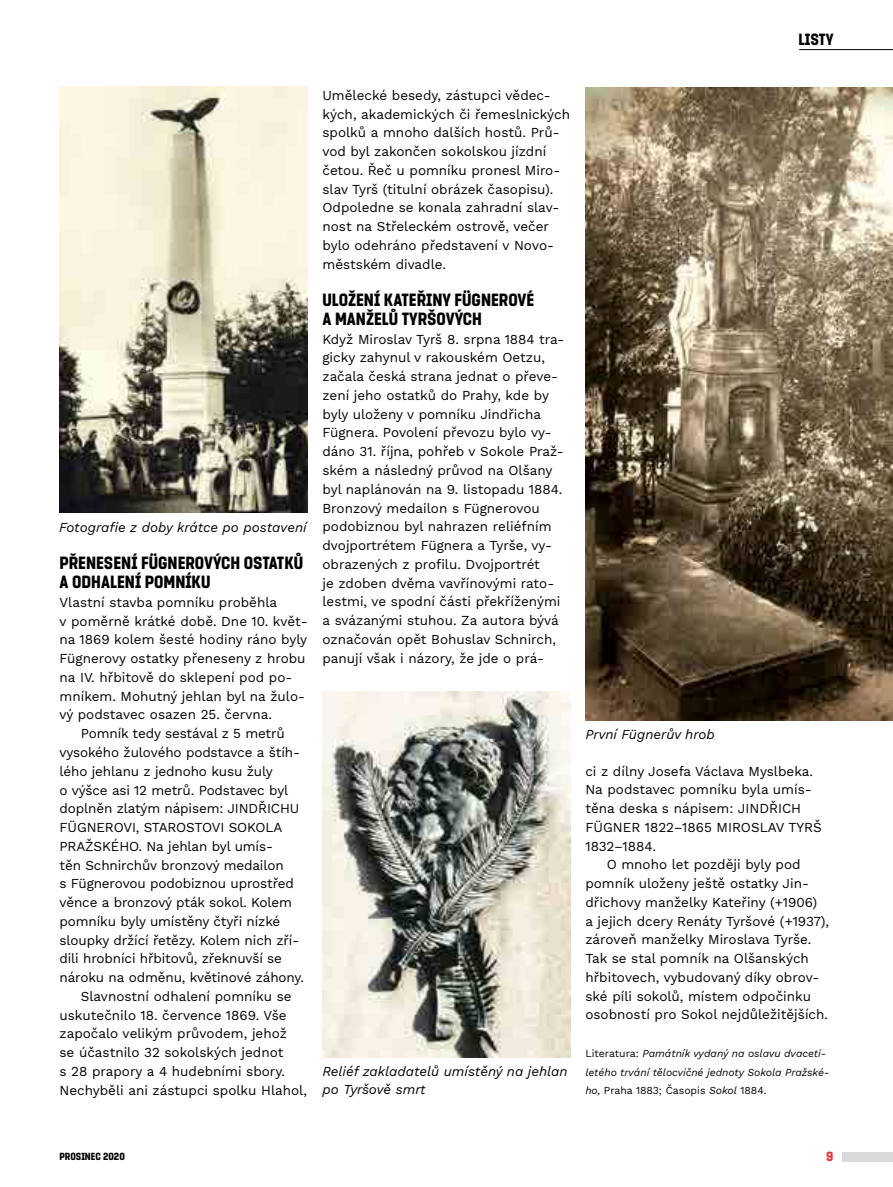
<style>
.page{position:relative;width:893px;height:1187px;background:#fff}
.page>*{position:absolute;margin:0;border:0;box-sizing:border-box;transform-origin:0 0}
.t1{font:18px/18.8px "Sokol Tyrs";color:#000}
.t2{font:16.5px "Sokol Tyrs";color:#000}
.t3{font:13.5px/18.8px "Work Sans";color:#000}
.t4{font:italic 13.5px/18.8px "Work Sans";color:#000}
.t5{font:13.5px "Sokol Tyrs";color:#ee3135}
.t6{font:italic 10.5px/18.8px "Work Sans";color:#000}
.t7{font:10.5px "Sokol Tyrs";color:#000}
.s1{font-style:normal}
</style>
<div class="page">
<div style="left:842px;top:1151px;width:51px;height:10px;background:#d7d9da"></div>
<hr style="left:799px;top:49px;width:94px;height:1px;background:#000">
<img style="left:60px;top:87px;width:248px;height:425px">
<img style="left:585px;top:87px;width:308px;height:633px">
<img style="left:322px;top:691px;width:248px;height:366px">
<p class="t2" style="left:798px;top:30px;width:37px">LISTY</p>
<p class="t4" style="left:59px;top:516px;width:249px">Fotografie z doby krátce po postavení</p>
<h1 class="t1" style="left:60px;top:553px;width:245px">PŘENESENÍ FÜGNEROVÝCH OSTATKŮ<br>A ODHALENÍ POMNÍKU</h1>
<p class="t3" style="left:60px;top:592px;width:219px">Vlastní stavba pomníku proběhla</p>
<p class="t3" style="left:60px;top:611px;width:250px">v poměrně krátké době. Dne 10. květ-</p>
<p class="t3" style="left:60px;top:630px;width:249px">na 1869 kolem šesté hodiny ráno byly</p>
<p class="t3" style="left:60px;top:648px;width:248px">Fügnerovy ostatky přeneseny z hrobu</p>
<p class="t3" style="left:60px;top:667px;width:234px">na IV. hřbitově do sklepení pod po-</p>
<p class="t3" style="left:60px;top:686px;width:247px">mníkem. Mohutný jehlan byl na žulo-</p>
<p class="t3" style="left:60px;top:705px;width:214px">vý podstavec osazen 25. června.</p>
<p class="t3" style="left:81px;top:723px;width:205px">Pomník tedy sestával z 5 metrů</p>
<p class="t3" style="left:60px;top:742px;width:242px">vysokého žulového podstavce a štíh-</p>
<p class="t3" style="left:60px;top:761px;width:215px">lého jehlanu z jednoho kusu žuly</p>
<p class="t3" style="left:60px;top:780px;width:230px">o výšce asi 12 metrů. Podstavec byl</p>
<p class="t3" style="left:60px;top:798px;width:241px">doplněn zlatým nápisem: JINDŘICHU</p>
<p class="t3" style="left:60px;top:817px;width:224px">FÜGNEROVI, STAROSTOVI SOKOLA</p>
<p class="t3" style="left:60px;top:836px;width:215px">PRAŽSKÉHO. Na jehlan byl umís-</p>
<p class="t3" style="left:60px;top:855px;width:226px">těn Schnirchův bronzový medailon</p>
<p class="t3" style="left:60px;top:873px;width:236px">s Fügnerovou podobiznou uprostřed</p>
<p class="t3" style="left:60px;top:892px;width:234px">věnce a bronzový pták sokol. Kolem</p>
<p class="t3" style="left:60px;top:911px;width:222px">pomníku byly umístěny čtyři nízké</p>
<p class="t3" style="left:60px;top:930px;width:241px">sloupky držící řetězy. Kolem nich zří-</p>
<p class="t3" style="left:60px;top:948px;width:224px">dili hrobníci hřbitovů, zřeknuvší se</p>
<p class="t3" style="left:60px;top:967px;width:246px">nároku na odměnu, květinové záhony.</p>
<p class="t3" style="left:81px;top:986px;width:212px">Slavnostní odhalení pomníku se</p>
<p class="t3" style="left:60px;top:1005px;width:229px">uskutečnilo 18. července 1869. Vše</p>
<p class="t3" style="left:60px;top:1023px;width:229px">započalo velikým průvodem, jehož</p>
<p class="t3" style="left:60px;top:1042px;width:225px">se účastnilo 32 sokolských jednot</p>
<p class="t3" style="left:60px;top:1061px;width:227px">s 28 prapory a 4 hudebními sbory.</p>
<p class="t3" style="left:60px;top:1080px;width:249px">Nechyběli ani zástupci spolku Hlahol,</p>
<p class="t3" style="left:322px;top:85px;width:249px">Umělecké besedy, zástupci vědec&shy;kých, akademických či řemeslnických spolků a mnoho dalších hostů. Prů&shy;vod byl zakončen sokolskou jízdní četou. Řeč u pomníku pronesl Miro&shy;slav Tyrš (titulní obrázek časopisu).<br>Odpoledne se konala zahradní slav&shy;nost na Střeleckém ostrově, večer bylo odehráno představení v Novo&shy;městském divadle.</p>
<h1 class="t1" style="left:322px;top:290px;width:213px">ULOŽENÍ KATEŘINY FÜGNEROVÉ<br>A MANŽELŮ TYRŠOVÝCH</h1>
<p class="t3" style="left:322px;top:329px;width:243px">Když Miroslav Tyrš 8. srpna 1884 tra&shy;gicky zahynul v rakouském Oetzu, začala česká strana jednat o převe&shy;zení jeho ostatků do Prahy, kde by byly uloženy v pomníku Jindřicha Fügnera. Povolení převozu bylo vy&shy;dáno 31. října, pohřeb v Sokole Praž&shy;ském a následný průvod na Olšany byl naplánován na 9. listopadu 1884.<br>Bronzový medailon s Fügnerovou podobiznou byl nahrazen reliéfním dvojportrétem Fügnera a Tyrše, vy&shy;obrazených z profilu. Dvojportrét<br>je zdoben dvěma vavřínovými rato&shy;lestmi, ve spodní části překříženými a svázanými stuhou. Za autora bývá označován opět Bohuslav Schnirch, panují však i názory, že jde o prá-</p>
<p class="t4" style="left:322px;top:1060px;width:247px">Reliéf zakladatelů umístěný na jehlan po Tyršově smrt</p>
<p class="t4" style="left:585px;top:724px;width:131px">První Fügnerův hrob</p>
<p class="t3" style="left:585px;top:761px;width:229px">ci z dílny Josefa Václava Myslbeka.</p>
<p class="t3" style="left:585px;top:779px;width:228px">Na podstavec pomníku byla umís-</p>
<p class="t3" style="left:585px;top:798px;width:217px">těna deska s nápisem: JINDŘICH</p>
<p class="t3" style="left:585px;top:817px;width:238px">FÜGNER 1822–1865 MIROSLAV TYRŠ</p>
<p class="t3" style="left:585px;top:836px;width:72px">1832–1884.</p>
<p class="t3" style="left:607px;top:854px;width:195px">O mnoho let později byly pod</p>
<p class="t3" style="left:585px;top:873px;width:225px">pomník uloženy ještě ostatky Jin-</p>
<p class="t3" style="left:585px;top:892px;width:233px">dřichovy manželky Kateřiny (+1906)</p>
<p class="t3" style="left:585px;top:911px;width:245px">a jejich dcery Renáty Tyršové (+1937),</p>
<p class="t3" style="left:585px;top:929px;width:228px">zároveň manželky Miroslava Tyrše.</p>
<p class="t3" style="left:585px;top:948px;width:225px">Tak se stal pomník na Olšanských</p>
<p class="t3" style="left:585px;top:967px;width:235px">hřbitovech, vybudovaný díky obrov-</p>
<p class="t3" style="left:585px;top:986px;width:227px">ské píli sokolů, místem odpočinku</p>
<p class="t3" style="left:585px;top:1004px;width:244px">osobností pro Sokol nejdůležitějších.</p>
<p class="t6" style="left:585px;top:1043px;width:246px"><span class="s1">Literatura:</span> Památník vydaný na oslavu dvaceti&shy;letého trvání tělocvičné jednoty Sokola Pražské&shy;ho, <span class="s1">Praha 1883; Časopis</span> Sokol <span class="s1">1884.</span></p>
<p class="t7" style="left:60px;top:1150px;width:67px">PROSINEC 2020</p>
<p class="t5" style="left:826px;top:1148px;width:9px">9</p>
</div>
